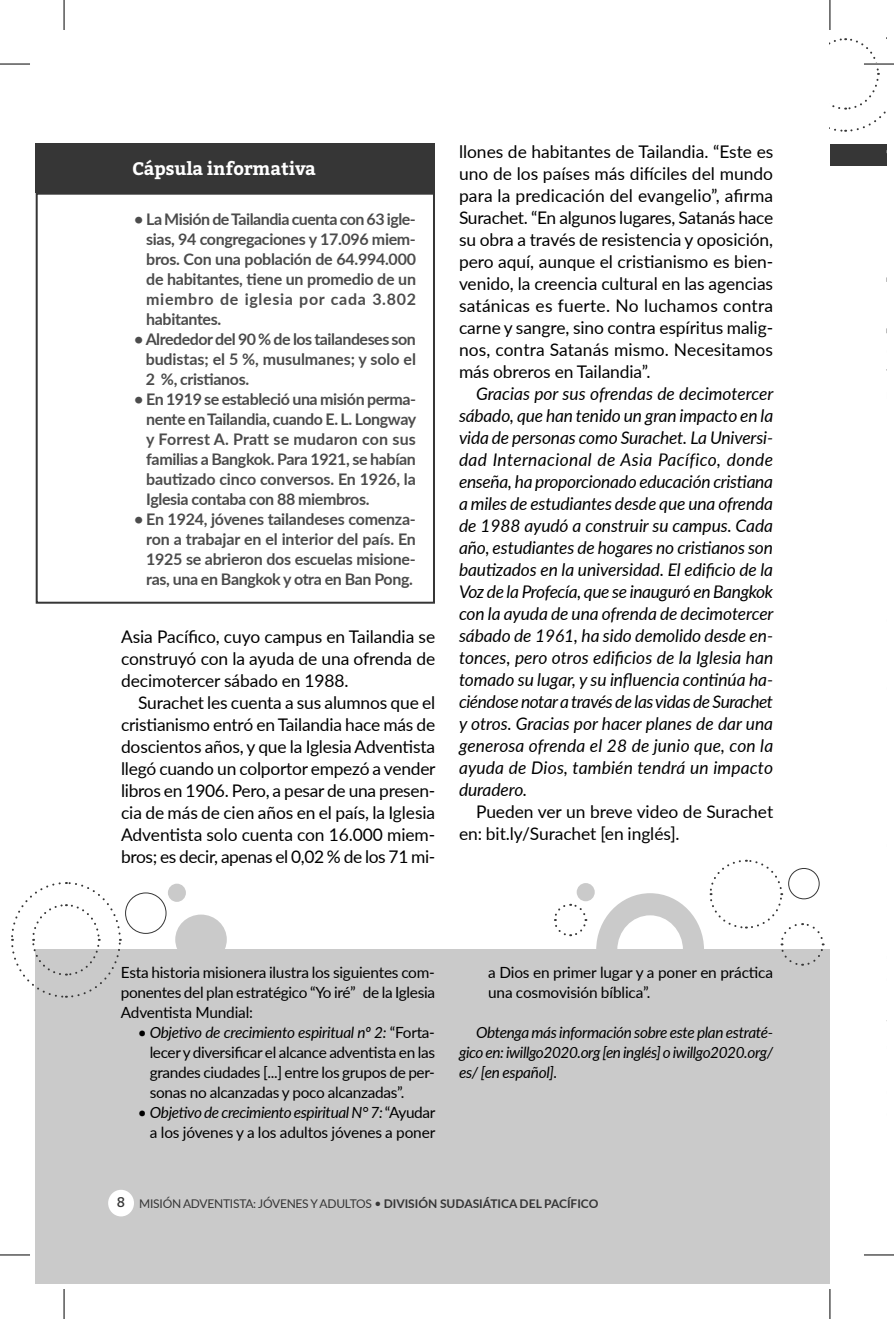
<style>
.page{position:relative;width:894px;height:1319px;background:#fff}
.page>*{position:absolute;margin:0;border:0;box-sizing:border-box;transform-origin:0 0}
.t1{font:700 18px "Bitter";letter-spacing:-.01em;color:#fff}
.t2{font:17.4px/22px "Lato";letter-spacing:-.005em;color:#000;text-align:justify}
.t3{font:italic 17.4px/22px "Lato";letter-spacing:.01em;color:#000;text-align:justify}
.t4{font:700 16px/20px "Lato";letter-spacing:-.015em;color:#4c4c4c;text-align:justify}
.t5{font:15.4px/20px "Lato";letter-spacing:-.02em;color:#000;text-align:justify}
.t6{font:italic 15.4px/20px "Lato";letter-spacing:-.03em;color:#000;text-align:justify}
.t7{font:12px "Lato";letter-spacing:-.02em;color:#363636}
.s1{font-style:italic}
.s2{font-family:"Bitter";font-size:14px}
.s3{font-weight:700}
</style>
<div class="page">
<svg style="left:829px;top:38px;width:57px;height:94px"></svg>
<div style="left:829px;top:144px;width:57px;height:22px;background:#363636"></div>
<div style="left:36px;top:948px;width:793px;height:335px;background:#cacaca"></div>
<div style="left:36px;top:143px;width:399px;height:50px;background:#363636"></div>
<div style="left:36px;top:193px;width:399px;height:411px;border:2px solid #363636"></div>
<svg style="left:554px;top:903px;width:33px;height:34px"></svg>
<div style="left:168px;top:883px;width:18px;height:19px;background:#cacaca;border-radius:50%"></div>
<div style="left:576px;top:883px;width:18px;height:18px;background:#cacaca;border-radius:50%"></div>
<svg style="left:11px;top:882px;width:111px;height:116px"></svg>
<div style="left:125px;top:892px;width:41px;height:42px;border:1px solid #363636;border-radius:50%"></div>
<svg style="left:596px;top:859px;width:228px;height:107px"></svg>
<div style="left:175px;top:914px;width:52px;height:50px;background:#cacaca;border-radius:50%"></div>
<div style="left:108px;top:1189px;width:26px;height:27px;background:#fff;border-radius:50%"></div>
<hr style="left:863px;top:63px;width:30px;height:2px;background:#fff">
<hr style="left:0;top:64px;width:30px;height:1px;background:#000">
<hr style="left:863px;top:64px;width:30px;height:1px;background:#000">
<hr style="left:0;top:1254px;width:30px;height:1px;background:#000">
<hr style="left:863px;top:1254px;width:30px;height:1px;background:#000">
<hr style="left:64px;top:0;width:1px;height:30px;background:#000">
<hr style="left:64px;top:1289px;width:1px;height:30px;background:#000">
<hr style="left:829px;top:0;width:1px;height:30px;background:#000">
<hr style="left:829px;top:1289px;width:1px;height:30px;background:#000">
<p class="t1" style="left:132px;top:157px;width:185px">Cápsula informativa</p>
<p class="t4" style="left:146px;top:208px;width:271px;text-indent:-12px">• La Misión de Tailandia cuenta con 63 igle&shy;sias, 94 congregaciones y 17.096 miem&shy;bros. Con una población de 64.994.000 de habitantes, tiene un promedio de un miembro de iglesia por cada 3.802 habitantes.</p>
<p class="t4" style="left:146px;top:328px;width:272px;text-indent:-12px">• Alrededor del 90 % de los tailandeses son budistas; el 5 %, musulmanes; y solo el 2 %, cristianos.</p>
<p class="t4" style="left:146px;top:388px;width:271px;text-indent:-12px">• En 1919 se estableció una misión perma&shy;nente en Tailandia, cuando E. L. Longway y Forrest A. Pratt se mudaron con sus familias a Bangkok. Para 1921, se habían bautizado cinco conversos. En 1926, la Iglesia contaba con 88 miembros.</p>
<p class="t4" style="left:146px;top:508px;width:271px;text-indent:-12px">• En 1924, jóvenes tailandeses comenza&shy;ron a trabajar en el interior del país. En 1925 se abrieron dos escuelas misione&shy;ras, una en Bangkok y otra en Ban Pong.</p>
<p class="t2" style="left:121px;top:625px;width:315px">Asia Pacífico, cuyo campus en Tailandia se construyó con la ayuda de una ofrenda de decimotercer sábado en 1988.</p>
<p class="t2" style="left:121px;top:691px;width:316px;text-indent:17px">Surachet les cuenta a sus alumnos que el cristianismo entró en Tailandia hace más de doscientos años, y que la Iglesia Adventista llegó cuando un colportor empezó a vender libros en 1906. Pero, a pesar de una presen&shy;cia de más de cien años en el país, la Iglesia Adventista solo cuenta con 16.000 miem&shy;bros; es decir, apenas el 0,02 % de los 71 mi-</p>
<p class="t2" style="left:459px;top:140px;width:316px">llones de habitantes de Tailandia. “Este es uno de los países más difíciles del mundo para la predicación del evangelio”, afirma Surachet. “En algunos lugares, Satanás hace su obra a través de resistencia y oposición, pero aquí, aunque el cristianismo es bien&shy;venido, la creencia cultural en las agencias satánicas es fuerte. No luchamos contra carne y sangre, sino contra espíritus malig&shy;nos, contra Satanás mismo. Necesitamos más obreros en Tailandia”.</p>
<p class="t3" style="left:459px;top:382px;width:316px;text-indent:17px">Gracias por sus ofrendas de decimotercer sábado, que han tenido un gran impacto en la vida de personas como Surachet. La Universi&shy;dad Internacional de Asia Pacífico, donde enseña, ha proporcionado educación cristiana a miles de estudiantes desde que una ofrenda de 1988 ayudó a construir su campus. Cada año, estudiantes de hogares no cristianos son bautizados en la universidad. El edificio de la Voz de la Profecía, que se inauguró en Bangkok con la ayuda de una ofrenda de decimotercer sábado de 1961, ha sido demolido desde en&shy;tonces, pero otros edificios de la Iglesia han tomado su lugar, y su influencia continúa ha&shy;ciéndose notar a través de las vidas de Surachet y otros. Gracias por hacer planes de dar una generosa ofrenda el 28 de junio que, con la ayuda de Dios, también tendrá un impacto duradero.</p>
<p class="t2" style="left:459px;top:800px;width:316px;text-indent:17px">Pueden ver un breve video de Surachet en: bit.ly/Surachet [en inglés].</p>
<p class="t5" style="left:121px;top:962px;width:316px">Esta historia misionera ilustra los siguientes com&shy;ponentes del plan estratégico “Yo iré” de la Iglesia Adventista Mundial:</p>
<p class="t5" style="left:150px;top:1022px;width:287px;text-indent:-12px">• <span class="s1">Objetivo de crecimiento espiritual nº 2:</span> “Forta&shy;lecer y diversificar el alcance adventista en las grandes ciudades [...] entre los grupos de per&shy;sonas no alcanzadas y poco alcanzadas”.</p>
<p class="t5" style="left:138px;top:1102px;width:299px;text-align:right">• <span class="s1">Objetivo de crecimiento espiritual N° 7:</span> “Ayudar a los jóvenes y a los adultos jóvenes a poner</p>
<p class="t5" style="left:488px;top:962px;width:286px">a Dios en primer lugar y a poner en práctica una cosmovisión bíblica”.</p>
<p class="t6" style="left:459px;top:1022px;width:316px;text-indent:17px">Obtenga más información sobre este plan estraté&shy;gico en: iwillgo2020.org [en inglés] o iwillgo2020.org/ es/ [en español].</p>
<p class="t7" style="left:117px;top:1195px;width:483px"><span class="s2">8</span> MISIÓN ADVENTISTA: JÓVENES Y ADULTOS • <span class="s3">DIVISIÓN SUDASIÁTICA DEL PACÍFICO</span></p>
</div>
